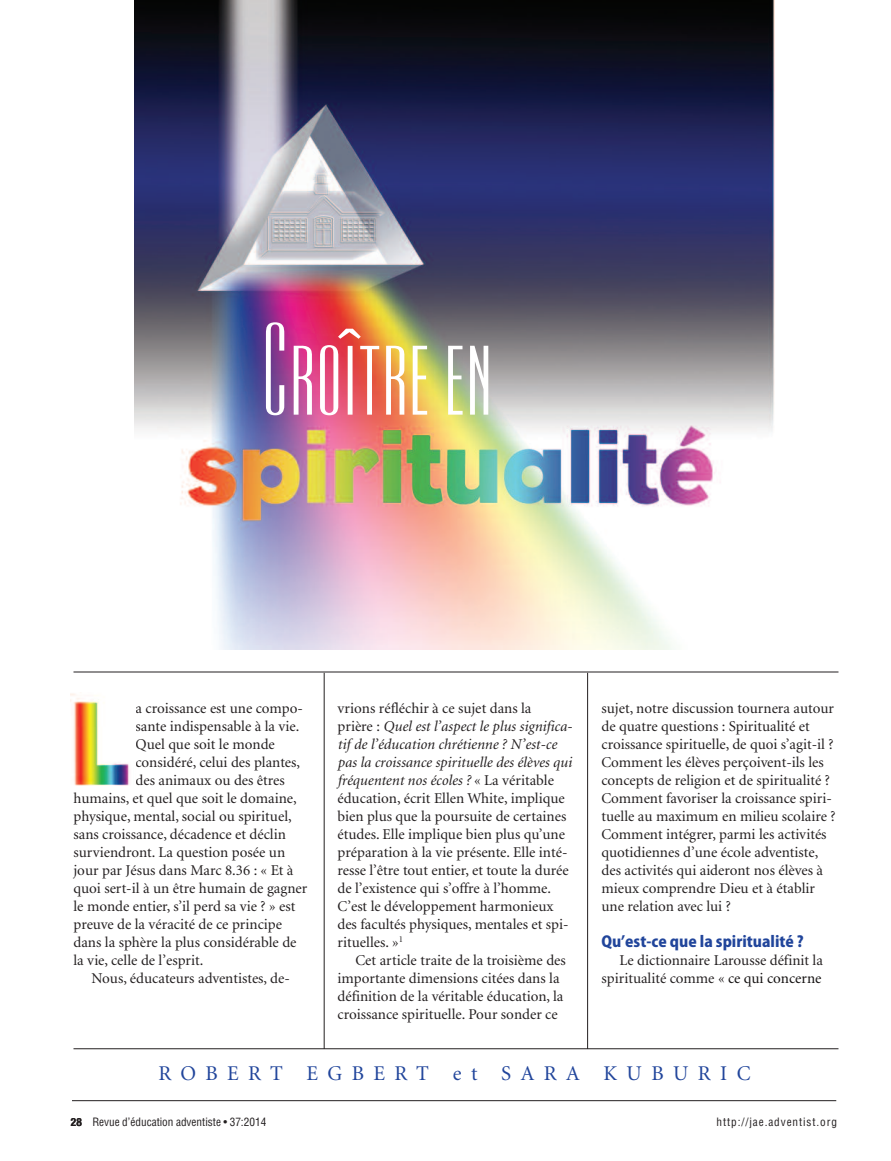
<style>
.page{position:relative;width:891px;height:1161px;background:#fff}
.page>*{position:absolute;margin:0;border:0;box-sizing:border-box;transform-origin:0 0}
.t1{font:108px "Ultra Condensed Sans One";color:#fff}
.t2{font:21px "Minion";letter-spacing:.45em;color:#21459b}
.t3{font:15px/18px "Minion";color:#231f20}
.t4{font:800 15px "Koz Go Pro";color:#21459b}
.t5{font:condensed 11.25px "Helvetica";color:#231f20}
.t6{font:condensed 11.25px "Helvetica";letter-spacing:.08em;color:#231f20}
.t7{font:700 condensed 11.25px "Helvetica Neue";color:#231f20}
.s1{font-style:italic}
.s2{color:#131010}
</style>
<div class="page">
<hr style="left:72px;top:1100px;width:764px;height:1px;background:#231f20">
<hr style="left:324px;top:673px;width:1px;height:376px;background:#231f20">
<hr style="left:587px;top:673px;width:1px;height:376px;background:#231f20">
<hr style="left:74px;top:1049px;width:764px;height:1px;background:#231f20">
<img style="left:134px;top:0;width:640px;height:650px">
<hr style="left:74px;top:672px;width:764px;height:1px;background:#231f20">
<img style="left:71px;top:693px;width:59px;height:93px">
<h1 class="t1" style="left:262px;top:314px;width:233px">CROÎTRE EN</h1>
<p class="t3" style="left:136px;top:700px;width:169px">a croissance est une compo-</p>
<p class="t3" style="left:136px;top:718px;width:165px">sante indispensable à la vie.</p>
<p class="t3" style="left:136px;top:736px;width:141px">Quel que soit le monde</p>
<p class="t3" style="left:136px;top:754px;width:166px">considéré, celui des plantes,</p>
<p class="t3" style="left:136px;top:772px;width:151px">des animaux ou des êtres</p>
<p class="t3" style="left:73px;top:790px;width:225px">humains, et quel que soit le domaine,</p>
<p class="t3" style="left:73px;top:808px;width:220px">physique, mental, social ou spirituel,</p>
<p class="t3" style="left:73px;top:826px;width:214px">sans croissance, décadence et déclin</p>
<p class="t3" style="left:73px;top:844px;width:213px">surviendront. La question posée un</p>
<p class="t3" style="left:73px;top:862px;width:222px">jour par Jésus dans Marc 8.36 : « Et à</p>
<p class="t3" style="left:73px;top:880px;width:235px">quoi sert-il à un être humain de gagner</p>
<p class="t3" style="left:73px;top:898px;width:223px">le monde entier, s’il perd sa vie ? » est</p>
<p class="t3" style="left:73px;top:916px;width:210px">preuve de la véracité de ce principe</p>
<p class="t3" style="left:73px;top:934px;width:225px">dans la sphère la plus considérable de</p>
<p class="t3" style="left:73px;top:952px;width:132px">la vie, celle de l’esprit.</p>
<p class="t3" style="left:91px;top:970px;width:200px">Nous, éducateurs adventistes, de-</p>
<p class="t3" style="left:337px;top:700px;width:236px">vrions réfléchir à ce sujet dans la<br>prière : <span class="s1">Quel est l’aspect le plus significa&shy;tif de l’éducation chrétienne ? N’est-ce pas la croissance spirituelle des élèves qui fréquentent nos écoles ?</span> « La véritable éducation, écrit Ellen White, implique bien plus que la poursuite de certaines études. Elle implique bien plus qu’une préparation à la vie présente. Elle inté&shy;resse l’être tout entier, et toute la durée de l’existence qui s’offre à l’homme.<br>C’est le développement harmonieux des facultés physiques, mentales et spi&shy;rituelles. »<sup>1</sup></p>
<p class="t3" style="left:337px;top:952px;width:230px;text-indent:18px">Cet article traite de la troisième des importante dimensions citées dans la définition de la véritable éducation, la croissance spirituelle. Pour sonder ce</p>
<p class="t3" style="left:601px;top:700px;width:236px">sujet, notre discussion tournera autour de quatre questions : Spiritualité et croissance spirituelle, de quoi s’agit-il ?<br>Comment les élèves perçoivent-ils les concepts de religion et de spiritualité ?<br>Comment favoriser la croissance spiri&shy;tuelle au maximum en milieu scolaire ?<br>Comment intégrer, parmi les activités quotidiennes d’une école adventiste, des activités qui aideront nos élèves à mieux comprendre Dieu et à établir une relation avec lui ?</p>
<p class="t4" style="left:602px;top:931px;width:204px">Qu’est-ce que la spiritualité ?</p>
<p class="t3" style="left:601px;top:952px;width:223px;text-align:right">Le dictionnaire Larousse définit la spiritualité comme « <span class="s2">ce qui concerne</span></p>
<h2 class="t2" style="left:158px;top:1065px;width:594px">ROBERT EGBERT et SARA KUBURIC</h2>
<p class="t7" style="left:71px;top:1118px;width:12px">28</p>
<p class="t5" style="left:92px;top:1118px;width:175px">Revue d’éducation adventiste • 37:2014</p>
<p class="t6" style="left:717px;top:1118px;width:122px">http://jae.adventist.org</p>
</div>
